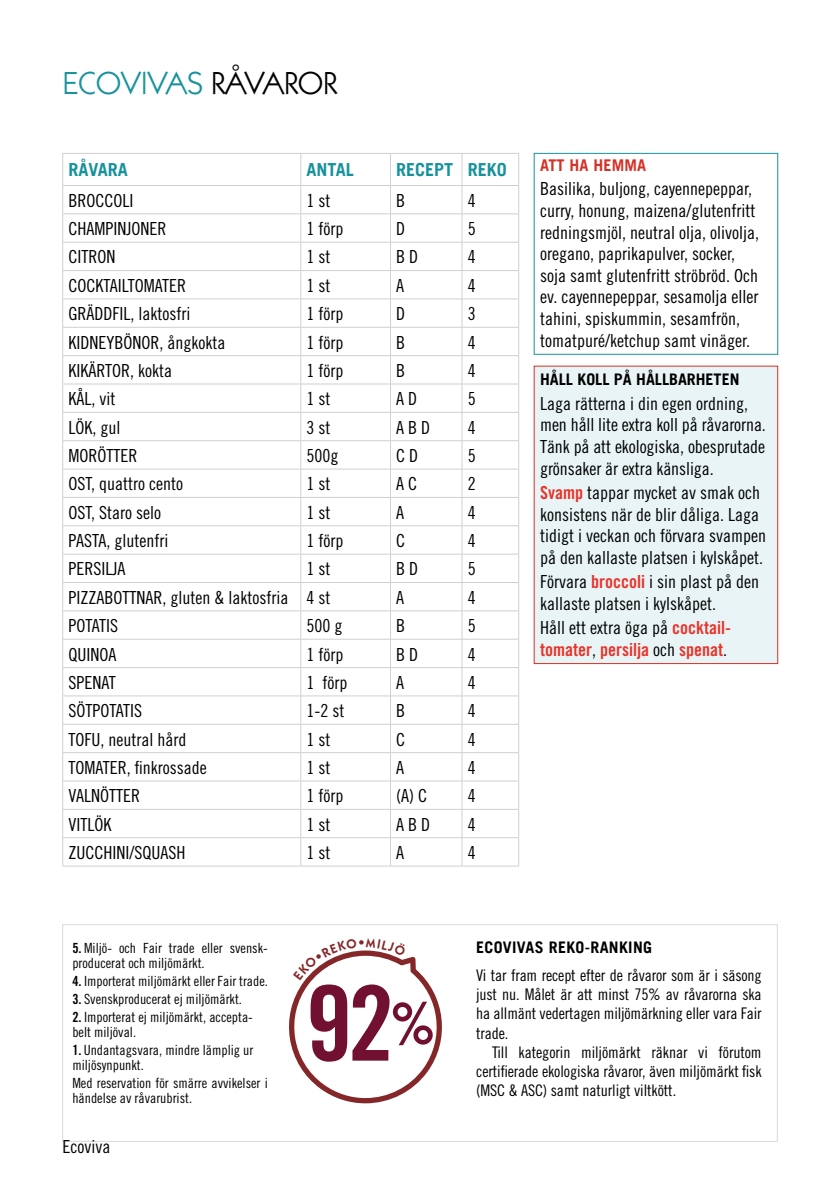
<style>
.page{position:relative;width:840px;height:1191px;background:#fff}
.page>*{position:absolute;margin:0;border:0;box-sizing:border-box;transform-origin:0 0}
.t1{font:104px "Trade Gothic Bold Cond Twenty";color:#721031}
.t2{font:32px "ITC Kabel Std";color:#17929d}
.t3{font:18px/21.6px "Trade Gothic Cond Eighteen";color:#000}
.t4{font:18px "Trade Gothic Bold Cond Twenty";color:#e7332a}
.t5{font:700 18px "Trade Gothic LT";color:#17929d}
.t6{font:700 16.2px "Trade Gothic LT";letter-spacing:.01em;color:#d53126}
.t7{font:16px/19.2px "Trade Gothic Cond Eighteen";letter-spacing:-.005em;color:#000;text-align:justify}
.t8{font:700 16px "Trade Gothic LT";color:#000}
.t9{font:700 16px "Trade Gothic LT";letter-spacing:.02em;color:#000}
.t10{font:14px/15px "Trade Gothic Cond Eighteen";color:#000}
.s1{color:#000}
.s2{font-family:"Trade Gothic Bold Cond Twenty";color:#e7332a}
.s3{font-family:"Trade Gothic Cond Eighteen";color:#000}
.s4{font-family:"Trade Gothic Bold Cond Twenty"}
</style>
<div class="page">
<div style="left:62px;top:924px;width:715px;height:217px;border:1px solid #dadada"></div>
<svg style="left:62px;top:153px;width:457px;height:713px"></svg>
<hr style="left:390px;top:780px;width:71px;height:1px;background:#d0d0d0">
<hr style="left:461px;top:780px;width:57px;height:1px;background:#d0d0d0">
<div style="left:534px;top:366px;width:243px;height:297px;background:#e8f4f5"></div>
<svg style="left:289px;top:950px;width:153px;height:153px"></svg>
<h2 class="t2" style="left:62px;top:64px;width:276px">ECOVIVAS <span class="s1">RÅVAROR</span></h2>
<p class="t5" style="left:68px;top:158px;width:61px">RÅVARA</p>
<p class="t5" style="left:306px;top:158px;width:49px">ANTAL</p>
<p class="t5" style="left:396px;top:158px;width:112px">RECEPT REKO</p>
<p class="t3" style="left:68px;top:189px;width:66px">BROCCOLI</p>
<p class="t3" style="left:306px;top:189px;width:25px">1 st</p>
<p class="t3" style="left:396px;top:189px;width:10px">B</p>
<p class="t3" style="left:467px;top:189px;width:9px">4</p>
<p class="t3" style="left:68px;top:218px;width:99px">CHAMPINJONER</p>
<p class="t3" style="left:306px;top:218px;width:38px">1 förp</p>
<p class="t3" style="left:396px;top:218px;width:10px">D</p>
<p class="t3" style="left:467px;top:218px;width:9px">5</p>
<p class="t3" style="left:68px;top:246px;width:48px">CITRON</p>
<p class="t3" style="left:306px;top:246px;width:25px">1 st</p>
<p class="t3" style="left:396px;top:246px;width:23px">B D</p>
<p class="t3" style="left:467px;top:246px;width:9px">4</p>
<p class="t3" style="left:68px;top:274px;width:119px">COCKTAILTOMATER</p>
<p class="t3" style="left:306px;top:274px;width:25px">1 st</p>
<p class="t3" style="left:396px;top:274px;width:9px">A</p>
<p class="t3" style="left:467px;top:274px;width:9px">4</p>
<p class="t3" style="left:68px;top:303px;width:123px">GRÄDDFIL, laktosfri</p>
<p class="t3" style="left:306px;top:303px;width:38px">1 förp</p>
<p class="t3" style="left:396px;top:303px;width:10px">D</p>
<p class="t3" style="left:467px;top:303px;width:9px">3</p>
<p class="t3" style="left:68px;top:331px;width:158px">KIDNEYBÖNOR, ångkokta</p>
<p class="t3" style="left:306px;top:331px;width:38px">1 förp</p>
<p class="t3" style="left:396px;top:331px;width:10px">B</p>
<p class="t3" style="left:467px;top:331px;width:9px">4</p>
<p class="t3" style="left:68px;top:359px;width:105px">KIKÄRTOR, kokta</p>
<p class="t3" style="left:306px;top:359px;width:38px">1 förp</p>
<p class="t3" style="left:396px;top:359px;width:10px">B</p>
<p class="t3" style="left:467px;top:359px;width:9px">4</p>
<p class="t3" style="left:68px;top:388px;width:48px">KÅL, vit</p>
<p class="t3" style="left:306px;top:388px;width:25px">1 st</p>
<p class="t3" style="left:396px;top:388px;width:22px">A D</p>
<p class="t3" style="left:467px;top:388px;width:9px">5</p>
<p class="t3" style="left:68px;top:416px;width:53px">LÖK, gul</p>
<p class="t3" style="left:306px;top:416px;width:25px">3 st</p>
<p class="t3" style="left:396px;top:416px;width:35px">A B D</p>
<p class="t3" style="left:467px;top:416px;width:9px">4</p>
<p class="t3" style="left:68px;top:444px;width:70px">MORÖTTER</p>
<p class="t3" style="left:306px;top:444px;width:33px">500g</p>
<p class="t3" style="left:396px;top:444px;width:23px">C D</p>
<p class="t3" style="left:467px;top:444px;width:9px">5</p>
<p class="t3" style="left:68px;top:473px;width:116px">OST, quattro cento</p>
<p class="t3" style="left:306px;top:473px;width:25px">1 st</p>
<p class="t3" style="left:396px;top:473px;width:22px">A C</p>
<p class="t3" style="left:467px;top:473px;width:9px">2</p>
<p class="t3" style="left:68px;top:501px;width:94px">OST, Staro selo</p>
<p class="t3" style="left:306px;top:501px;width:25px">1 st</p>
<p class="t3" style="left:396px;top:501px;width:9px">A</p>
<p class="t3" style="left:467px;top:501px;width:9px">4</p>
<p class="t3" style="left:68px;top:529px;width:101px">PASTA, glutenfri</p>
<p class="t3" style="left:306px;top:529px;width:38px">1 förp</p>
<p class="t3" style="left:396px;top:529px;width:10px">C</p>
<p class="t3" style="left:467px;top:529px;width:9px">4</p>
<p class="t3" style="left:68px;top:558px;width:58px">PERSILJA</p>
<p class="t3" style="left:306px;top:558px;width:25px">1 st</p>
<p class="t3" style="left:396px;top:558px;width:23px">B D</p>
<p class="t3" style="left:467px;top:558px;width:9px">5</p>
<p class="t3" style="left:68px;top:586px;width:263px">PIZZABOTTNAR, gluten &amp; laktosfria 4 st</p>
<p class="t3" style="left:396px;top:586px;width:9px">A</p>
<p class="t3" style="left:467px;top:586px;width:9px">4</p>
<p class="t3" style="left:68px;top:615px;width:51px">POTATIS</p>
<p class="t3" style="left:306px;top:615px;width:37px">500 g</p>
<p class="t3" style="left:396px;top:615px;width:10px">B</p>
<p class="t3" style="left:467px;top:615px;width:9px">5</p>
<p class="t3" style="left:68px;top:643px;width:49px">QUINOA</p>
<p class="t3" style="left:306px;top:643px;width:38px">1 förp</p>
<p class="t3" style="left:396px;top:643px;width:23px">B D</p>
<p class="t3" style="left:467px;top:643px;width:9px">4</p>
<p class="t3" style="left:68px;top:671px;width:49px">SPENAT</p>
<p class="t3" style="left:306px;top:671px;width:42px">1 förp</p>
<p class="t3" style="left:396px;top:671px;width:9px">A</p>
<p class="t3" style="left:467px;top:671px;width:9px">4</p>
<p class="t3" style="left:68px;top:700px;width:75px">SÖTPOTATIS</p>
<p class="t3" style="left:306px;top:700px;width:39px">1-2 st</p>
<p class="t3" style="left:396px;top:700px;width:10px">B</p>
<p class="t3" style="left:467px;top:700px;width:9px">4</p>
<p class="t3" style="left:68px;top:728px;width:119px">TOFU, neutral hård</p>
<p class="t3" style="left:306px;top:728px;width:25px">1 st</p>
<p class="t3" style="left:396px;top:728px;width:10px">C</p>
<p class="t3" style="left:467px;top:728px;width:9px">4</p>
<p class="t3" style="left:68px;top:756px;width:140px">TOMATER, finkrossade</p>
<p class="t3" style="left:306px;top:756px;width:25px">1 st</p>
<p class="t3" style="left:396px;top:756px;width:9px">A</p>
<p class="t3" style="left:467px;top:756px;width:9px">4</p>
<p class="t3" style="left:68px;top:785px;width:73px">VALNÖTTER</p>
<p class="t3" style="left:306px;top:785px;width:38px">1 förp</p>
<p class="t3" style="left:396px;top:785px;width:32px">(A) C</p>
<p class="t3" style="left:467px;top:785px;width:9px">4</p>
<p class="t3" style="left:68px;top:813px;width:44px">VITLÖK</p>
<p class="t3" style="left:306px;top:813px;width:25px">1 st</p>
<p class="t3" style="left:396px;top:813px;width:35px">A B D</p>
<p class="t3" style="left:467px;top:813px;width:9px">4</p>
<p class="t3" style="left:68px;top:841px;width:118px">ZUCCHINI/SQUASH</p>
<p class="t3" style="left:306px;top:841px;width:25px">1 st</p>
<p class="t3" style="left:396px;top:841px;width:9px">A</p>
<p class="t3" style="left:467px;top:841px;width:9px">4</p>
<p class="t6" style="left:540px;top:155px;width:107px">ATT HA HEMMA</p>
<p class="t3" style="left:540px;top:178px;width:220px">Basilika, buljong, cayennepeppar, curry, honung, maizena/glutenfritt redningsmjöl, neutral olja, olivolja, oregano, paprikapulver, socker, soja samt glutenfritt ströbröd. Och ev. cayennepeppar, sesamolja eller tahini, spiskummin, sesamfrön, tomatpuré/ketchup samt vinäger.</p>
<p class="t8" style="left:540px;top:370px;width:201px">HÅLL KOLL PÅ HÅLLBARHETEN</p>
<p class="t3" style="left:540px;top:392px;width:227px">Laga rätterna i din egen ordning, men håll lite extra koll på råvarorna.<br>Tänk på att ekologiska, obesprutade grönsaker är extra känsliga.</p>
<p class="t3" style="left:540px;top:481px;width:227px"><span class="s2">Svamp</span> tappar mycket av smak och konsistens när de blir dåliga. Laga tidigt i veckan och förvara svampen på den kallaste platsen i kylskåpet.</p>
<p class="t3" style="left:540px;top:571px;width:220px">Förvara <span class="s2">broccoli</span> i sin plast på den kallaste platsen i kylskåpet.</p>
<p class="t3" style="left:540px;top:617px;width:192px">Håll ett extra öga på <span class="s2">cocktail-</span></p>
<p class="t4" style="left:540px;top:638px;width:188px">tomater<span class="s3">,</span> persilja <span class="s3">och</span> spenat<span class="s3">.</span></p>
<p class="t10" style="left:72px;top:940px;width:196px"><span class="s4">5.</span> Miljö- och Fair trade eller svensk&shy;producerat och miljömärkt.</p>
<p class="t10" style="left:72px;top:973px;width:197px"><span class="s4">4.</span> Importerat miljömärkt eller Fair trade.</p>
<p class="t10" style="left:72px;top:991px;width:171px"><span class="s4">3.</span> Svenskproducerat ej miljömärkt.</p>
<p class="t10" style="left:72px;top:1009px;width:182px"><span class="s4">2.</span> Importerat ej miljömärkt, accepta&shy;belt miljöval.</p>
<p class="t10" style="left:72px;top:1042px;width:182px"><span class="s4">1.</span> Undantagsvara, mindre lämplig ur miljösynpunkt.</p>
<p class="t10" style="left:72px;top:1074px;width:197px">Med reservation för smärre avvikelser i händelse av råvarubrist.</p>
<p class="t3" style="left:62px;top:1135px;width:49px">Ecoviva</p>
<h1 class="t1" style="left:305px;top:960px;width:131px">92<sup>%</sup></h1>
<p class="t9" style="left:476px;top:937px;width:177px">ECOVIVAS REKO-RANKING</p>
<p class="t7" style="left:476px;top:965px;width:287px">Vi tar fram recept efter de råvaror som är i säsong just nu. Målet är att minst 75% av råvarorna ska ha allmänt vedertagen miljömärkning eller vara Fair trade.</p>
<p class="t7" style="left:476px;top:1042px;width:287px;text-indent:16px">Till kategorin miljömärkt räknar vi förutom certifierade ekologiska råvaror, även miljömärkt fisk (MSC &amp; ASC) samt naturligt viltkött.</p>
</div>
